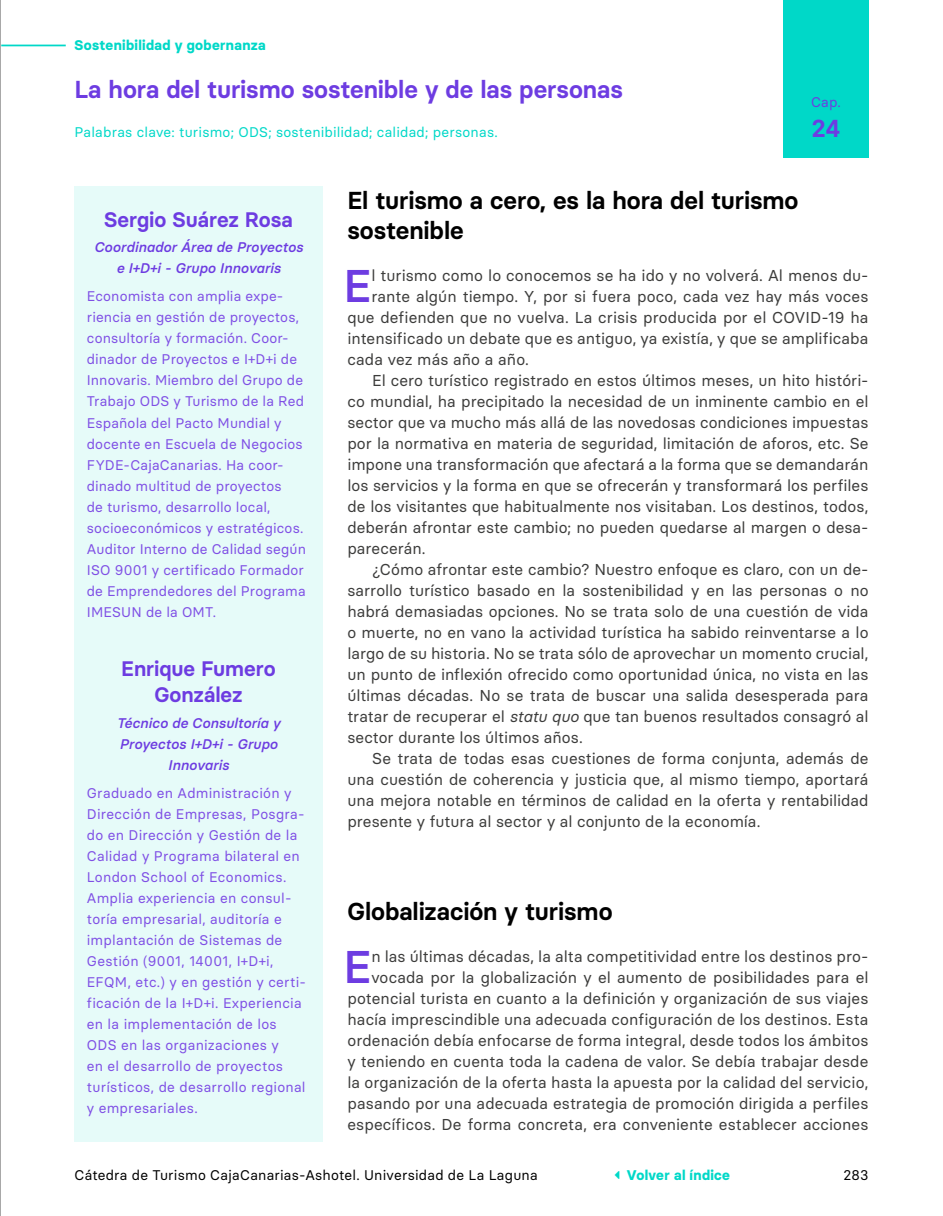
<style>
.page{position:relative;width:943px;height:1216px;background:#fff}
.page>*{position:absolute;margin:0;border:0;box-sizing:border-box;transform-origin:0 0}
.t1{font:500 45.68px "Basier Circle";color:#6d3ce1}
.t2{font:600 24.5px/29.4px "Basier Circle";letter-spacing:-.005em;color:#000}
.t3{font:600 24.5px "Basier Circle";color:#6d3ce1}
.t4{font:600 21px/25.2px "Basier Circle";color:#6d3ce1;text-align:center}
.t5{font:15.75px/21px "Basier Circle";letter-spacing:.005em;color:#3c3c3b;text-align:right}
.t6{font:14px/21px "Basier Circle";letter-spacing:.015em;color:#7f4fe5}
.t7{font:italic 500 14px/21px "Basier Circle";letter-spacing:.01em;color:#6d3ce1;text-align:center}
.t8{font:14px "Basier Circle";letter-spacing:.015em;color:#000}
.t9{font:14px "Basier Circle";letter-spacing:.015em;color:#00d8c8}
.t10{font:700 14px "Basier Circle";letter-spacing:.025em;color:#00d8c8}
.t11{font:14px "Basier Circle";color:#6d3ce1}
.s1{font-style:italic}
</style>
<div class="page">
<hr style="left:0;top:0;width:1px;height:1215px;background:#9d9d9c">
<div style="left:74px;top:186px;width:248px;height:955px;background:#e6fbf9"></div>
<hr style="left:1px;top:45px;width:65px;height:1px;background:#00d8c8">
<div style="left:783px;top:0;width:85px;height:157px;background:#00d8c8"></div>
<p class="t10" style="left:74px;top:36px;width:193px">Sostenibilidad y gobernanza</p>
<h2 class="t3" style="left:74px;top:74px;width:550px">La hora del turismo sostenible y de las personas</h2>
<p class="t9" style="left:74px;top:124px;width:425px">Palabras clave: turismo; ODS; sostenibilidad; calidad; personas.</p>
<p class="t11" style="left:811px;top:94px;width:31px">Cap.</p>
<h2 class="t3" style="left:811px;top:113px;width:30px">24</h2>
<h3 class="t4" style="left:104px;top:207px;width:190px">Sergio Suárez Rosa</h3>
<p class="t7" style="left:94px;top:236px;width:210px">Coordinador Área de Proyectos e I+D+i - Grupo Innovaris</p>
<p class="t6" style="left:87px;top:286px;width:221px">Economista con amplia expe&shy;riencia en gestión de proyectos, consultoría y formación. Coor&shy;dinador de Proyectos e I+D+i de<br>Innovaris. Miembro del Grupo de<br>Trabajo ODS y Turismo de la Red<br>Española del Pacto Mundial y docente en Escuela de Negocios<br>FYDE-CajaCanarias. Ha coor&shy;dinado multitud de proyectos<br>de turismo, desarrollo local, socioeconómicos y estratégicos.<br>Auditor Interno de Calidad según<br>ISO 9001 y certificado Formador de Emprendedores del Programa<br>IMESUN de la OMT.</p>
<h3 class="t4" style="left:121px;top:656px;width:156px">Enrique Fumero<br>González</h3>
<p class="t7" style="left:117px;top:712px;width:165px">Técnico de Consultoría y<br>Proyectos I+D+i - Grupo<br>Innovaris</p>
<p class="t6" style="left:87px;top:781px;width:221px">Graduado en Administración y<br>Dirección de Empresas, Posgra&shy;do en Dirección y Gestión de la<br>Calidad y Programa bilateral en<br>London School of Economics.<br>Amplia experiencia en consul&shy;toría empresarial, auditoría e implantación de Sistemas de<br>Gestión (9001, 14001, I+D+i,<br>EFQM, etc.) y en gestión y certi&shy;ficación de la I+D+i. Experiencia en la implementación de los<br>ODS en las organizaciones y<br>en el desarrollo de proyectos turísticos, de desarrollo regional y empresariales.</p>
<h2 class="t2" style="left:347px;top:186px;width:452px">El turismo a cero, es la hora del turismo sostenible</h2>
<h1 class="t1" style="left:343px;top:257px;width:29px">E</h1>
<p class="t5" style="left:371px;top:264px;width:498px">l turismo como lo conocemos se ha ido y no volverá. Al menos du-</p>
<p class="t5" style="left:371px;top:285px;width:498px">rante algún tiempo. Y, por si fuera poco, cada vez hay más voces</p>
<p class="t5" style="left:347px;top:306px;width:522px">que defienden que no vuelva. La crisis producida por el COVID-19 ha</p>
<p class="t5" style="left:347px;top:327px;width:522px">intensificado un debate que es antiguo, ya existía, y que se amplificaba</p>
<p class="t5" style="left:347px;top:348px;width:183px">cada vez más año a año.</p>
<p class="t5" style="left:372px;top:369px;width:498px">El cero turístico registrado en estos últimos meses, un hito históri-</p>
<p class="t5" style="left:347px;top:390px;width:522px">co mundial, ha precipitado la necesidad de un inminente cambio en el</p>
<p class="t5" style="left:347px;top:411px;width:522px">sector que va mucho más allá de las novedosas condiciones impuestas</p>
<p class="t5" style="left:347px;top:432px;width:522px">por la normativa en materia de seguridad, limitación de aforos, etc. Se</p>
<p class="t5" style="left:347px;top:453px;width:522px">impone una transformación que afectará a la forma que se demandarán</p>
<p class="t5" style="left:347px;top:474px;width:522px">los servicios y la forma en que se ofrecerán y transformará los perfiles</p>
<p class="t5" style="left:347px;top:495px;width:522px">de los visitantes que habitualmente nos visitaban. Los destinos, todos,</p>
<p class="t5" style="left:347px;top:516px;width:522px">deberán afrontar este cambio; no pueden quedarse al margen o desa-</p>
<p class="t5" style="left:347px;top:537px;width:80px">parecerán.</p>
<p class="t5" style="left:372px;top:558px;width:498px">¿Cómo afrontar este cambio? Nuestro enfoque es claro, con un de-</p>
<p class="t5" style="left:347px;top:579px;width:522px">sarrollo turístico basado en la sostenibilidad y en las personas o no</p>
<p class="t5" style="left:347px;top:600px;width:522px">habrá demasiadas opciones. No se trata solo de una cuestión de vida</p>
<p class="t5" style="left:347px;top:621px;width:522px">o muerte, no en vano la actividad turística ha sabido reinventarse a lo</p>
<p class="t5" style="left:347px;top:642px;width:522px">largo de su historia. No se trata sólo de aprovechar un momento crucial,</p>
<p class="t5" style="left:347px;top:663px;width:522px">un punto de inflexión ofrecido como oportunidad única, no vista en las</p>
<p class="t5" style="left:347px;top:684px;width:522px">últimas décadas. No se trata de buscar una salida desesperada para</p>
<p class="t5" style="left:347px;top:705px;width:522px">tratar de recuperar el <span class="s1">statu quo</span> que tan buenos resultados consagró al</p>
<p class="t5" style="left:347px;top:726px;width:237px">sector durante los últimos años.</p>
<p class="t5" style="left:372px;top:747px;width:497px">Se trata de todas esas cuestiones de forma conjunta, además de</p>
<p class="t5" style="left:347px;top:768px;width:522px">una cuestión de coherencia y justicia que, al mismo tiempo, aportará</p>
<p class="t5" style="left:347px;top:789px;width:522px">una mejora notable en términos de calidad en la oferta y rentabilidad</p>
<p class="t5" style="left:347px;top:810px;width:414px">presente y futura al sector y al conjunto de la economía.</p>
<h2 class="t2" style="left:347px;top:895px;width:267px">Globalización y turismo</h2>
<h1 class="t1" style="left:343px;top:937px;width:29px">E</h1>
<p class="t5" style="left:347px;top:945px;width:522px">n las últimas décadas, la alta competitividad entre los destinos pro&shy;vocada por la globalización y el aumento de posibilidades para el potencial turista en cuanto a la definición y organización de sus viajes hacía imprescindible una adecuada configuración de los destinos. Esta ordenación debía enfocarse de forma integral, desde todos los ámbitos y teniendo en cuenta toda la cadena de valor. Se debía trabajar desde la organización de la oferta hasta la apuesta por la calidad del servicio, pasando por una adecuada estrategia de promoción dirigida a perfiles específicos. De forma concreta, era conveniente establecer acciones</p>
<p class="t8" style="left:74px;top:1165px;width:465px">Cátedra de Turismo CajaCanarias-Ashotel. Universidad de La Laguna</p>
<p class="t10" style="left:627px;top:1165px;width:105px">Volver al índice</p>
<p class="t8" style="left:843px;top:1165px;width:27px">283</p>
</div>
